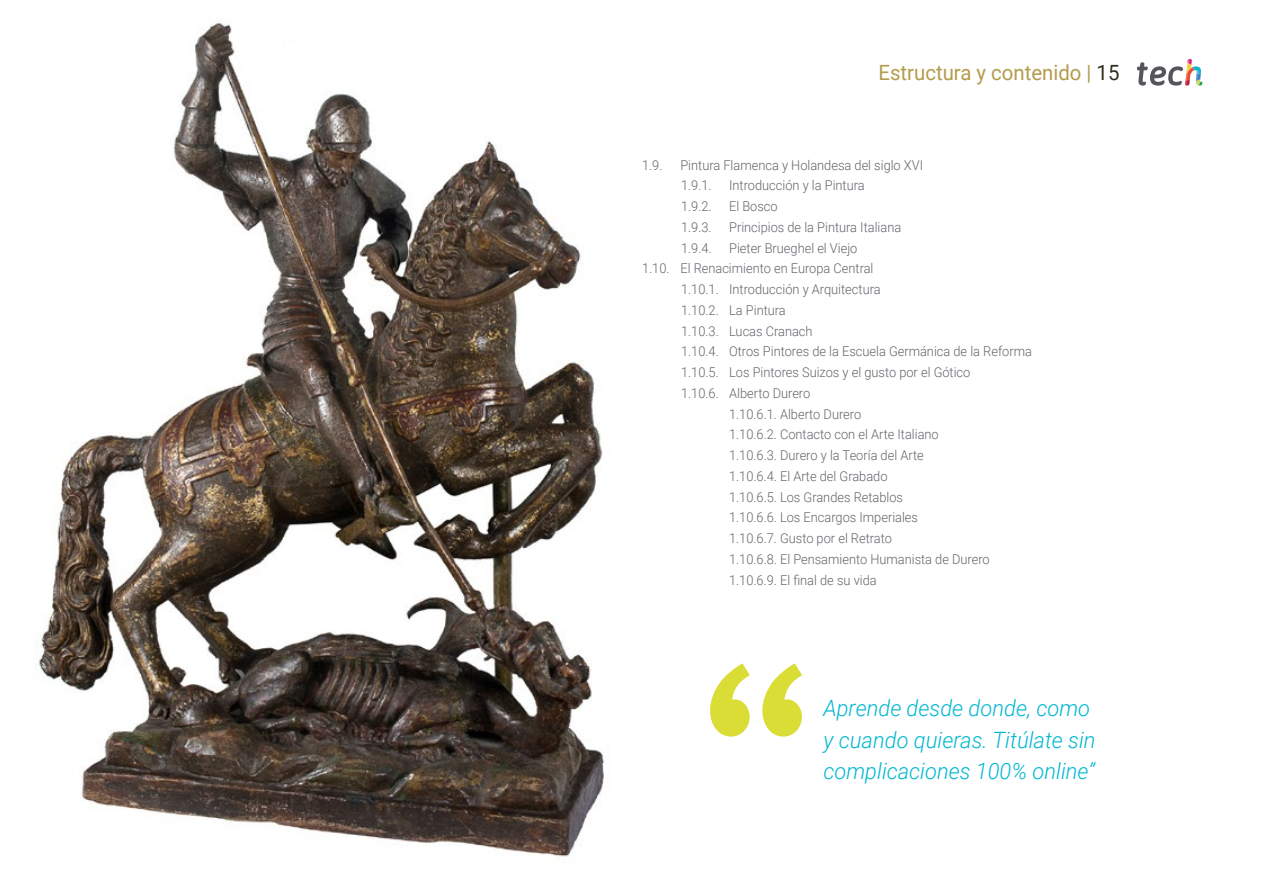
<style>
.page{position:relative;width:1263px;height:893px;background:#fff}
.page>*{position:absolute;margin:0;border:0;box-sizing:border-box;transform-origin:0 0}
.t1{font:italic 300 22.5px/31.5px "Roboto";color:#00b7d1}
.t2{font:21px "Roboto";color:#b49c4b}
.t3{font:300 13.5px/20.7px "Roboto";color:#61646a;scale:.95 1}
.s1{color:#312e20}
</style>
<div class="page">
<svg style="left:1137px;top:59px;width:65px;height:27px"></svg>
<img style="left:35px;top:22px;width:571px;height:835px">
<svg style="left:710px;top:663px;width:92px;height:74px"></svg>
<h2 class="t2" style="left:878px;top:57px;width:242px">Estructura y contenido | <span class="s1">15</span></h2>
<p class="t3" style="left:642px;top:154px;width:23px">1.9.</p>
<p class="t3" style="left:680px;top:154px;width:257px">Pintura Flamenca y Holandesa del siglo XVI<br>1.9.1.</p>
<p class="t3" style="left:729px;top:175px;width:144px">Introducción y la Pintura</p>
<p class="t3" style="left:681px;top:195px;width:34px">1.9.2.</p>
<p class="t3" style="left:729px;top:195px;width:53px">El Bosco</p>
<p class="t3" style="left:681px;top:216px;width:34px">1.9.3.</p>
<p class="t3" style="left:729px;top:216px;width:183px">Principios de la Pintura Italiana</p>
<p class="t3" style="left:681px;top:237px;width:34px">1.9.4.</p>
<p class="t3" style="left:729px;top:237px;width:137px">Pieter Brueghel el Viejo</p>
<p class="t3" style="left:642px;top:258px;width:245px">1.10. El Renacimiento en Europa Central</p>
<p class="t3" style="left:681px;top:278px;width:211px">1.10.1. Introducción y Arquitectura</p>
<p class="t3" style="left:681px;top:299px;width:112px">1.10.2. La Pintura</p>
<p class="t3" style="left:681px;top:320px;width:140px">1.10.3. Lucas Cranach</p>
<p class="t3" style="left:681px;top:341px;width:371px">1.10.4. Otros Pintores de la Escuela Germánica de la Reforma</p>
<p class="t3" style="left:681px;top:361px;width:306px">1.10.5. Los Pintores Suizos y el gusto por el Gótico</p>
<p class="t3" style="left:681px;top:382px;width:137px">1.10.6. Alberto Durero</p>
<p class="t3" style="left:729px;top:403px;width:141px">1.10.6.1. Alberto Durero</p>
<p class="t3" style="left:729px;top:424px;width:222px">1.10.6.2. Contacto con el Arte Italiano</p>
<p class="t3" style="left:729px;top:444px;width:206px">1.10.6.3. Durero y la Teoría del Arte</p>
<p class="t3" style="left:729px;top:465px;width:168px">1.10.6.4. El Arte del Grabado</p>
<p class="t3" style="left:729px;top:486px;width:185px">1.10.6.5. Los Grandes Retablos</p>
<p class="t3" style="left:729px;top:507px;width:200px">1.10.6.6. Los Encargos Imperiales</p>
<p class="t3" style="left:729px;top:527px;width:173px">1.10.6.7. Gusto por el Retrato</p>
<p class="t3" style="left:729px;top:548px;width:276px">1.10.6.8. El Pensamiento Humanista de Durero</p>
<p class="t3" style="left:729px;top:569px;width:157px">1.10.6.9. El final de su vida</p>
<h1 class="t1" style="left:823px;top:692px;width:274px">Aprende desde donde, como y cuando quieras. Titúlate sin complicaciones 100% online”</h1>
</div>
